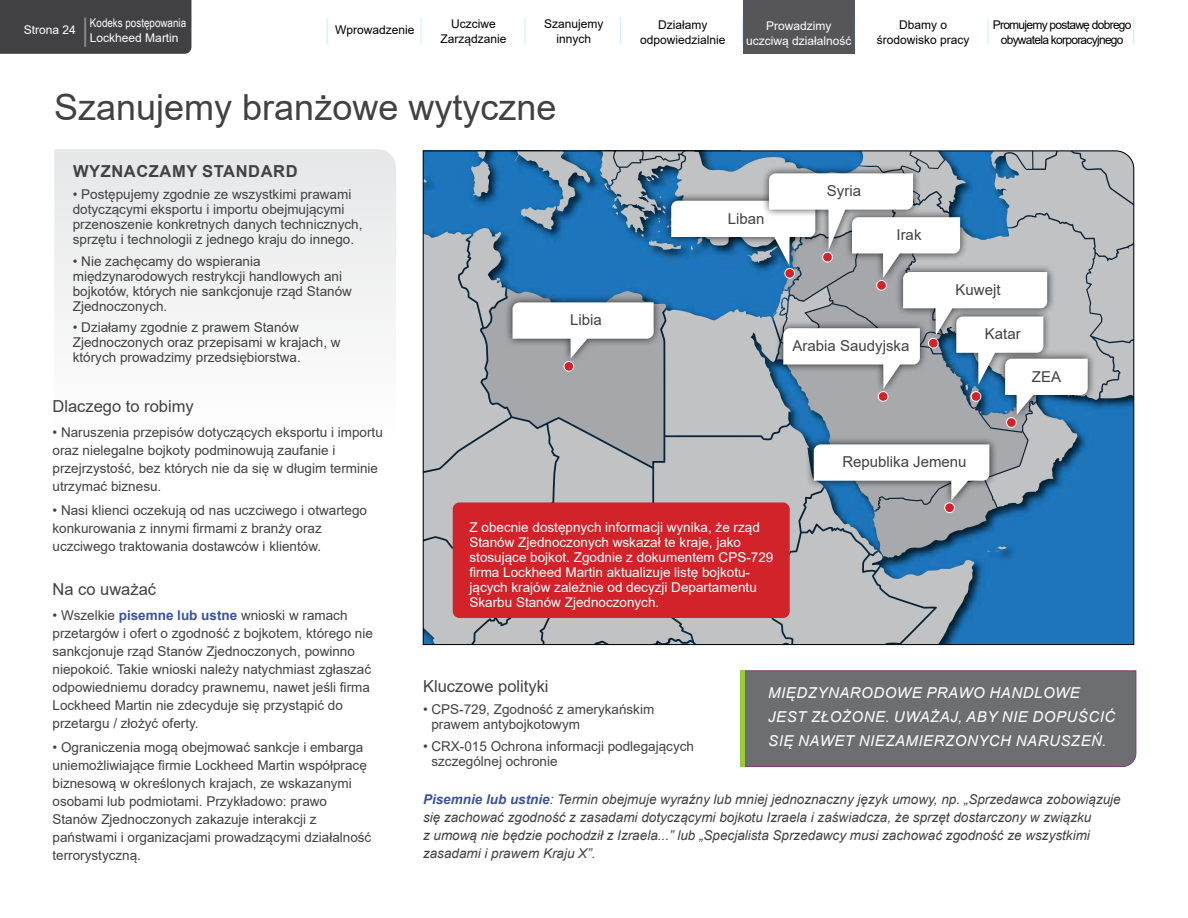
<style>
.page{position:relative;width:1188px;height:918px;background:#fff}
.page>*{position:absolute;margin:0;border:0;box-sizing:border-box;transform-origin:0 0}
.t1{font:36px "Arial";color:#414042}
.t2{font:300 30.6px "DINOT";color:#00aeef;scale:.71 1}
.t3{font:30.6px "Arial";color:#8f9194;scale:.71 1}
.t4{font:16.5px "Arial";color:#414042}
.t5{font:700 16.5px "Arial";letter-spacing:.035em;color:#414042}
.t6{font:italic 15px/24px "Arial";letter-spacing:.035em;color:#fff}
.t7{font:15px "Arial";color:#414042}
.t8{font:13.5px/18px "Arial";color:#414042}
.t9{font:italic 13.5px/18px "Arial";color:#414042}
.t10{font:13.5px/15px "Arial";color:#fff}
.t11{font:12px/15px "Arial";color:#000;text-align:center}
.t12{font:12px/15px "Arial";color:#fff;text-align:center}
.t13{font:12px/15px "Arial";letter-spacing:-.06em;color:#000;text-align:center}
.t14{font:12px "Arial Narrow";color:#fff}
.s1{font-weight:700;color:#3b539a}
</style>
<div class="page">
<div style="left:743px;top:0;width:112px;height:54px;background:#565659"></div>
<div style="left:0;top:0;width:191px;height:54px;background:#414042"></div>
<div style="left:54px;top:149px;width:342px;height:174px;background:#edeeee"></div>
<div style="left:740px;top:670px;width:396px;height:97px;background:#6d6e71"></div>
<div style="left:740px;top:671px;width:5px;height:96px;background:#9aca3c"></div>
<svg style="left:423px;top:151px;width:711px;height:494px;background:#9a9bac"></svg>
<p class="t12" style="left:24px;top:22px;width:54px">Strona 24</p>
<h2 class="t3" style="left:82px;top:8px;width:9px">|</h2>
<p class="t11" style="left:441px;top:16px;width:68px">Uczciwe<br>Zarządzanie</p>
<p class="t11" style="left:877px;top:17px;width:94px">Dbamy o środowisko pracy</p>
<h2 class="t2" style="left:323px;top:8px;width:11px">|</h2>
<h2 class="t2" style="left:418px;top:8px;width:11px">|</h2>
<h2 class="t2" style="left:522px;top:8px;width:11px">|</h2>
<h2 class="t2" style="left:617px;top:8px;width:11px">|</h2>
<h2 class="t2" style="left:740px;top:8px;width:11px">|</h2>
<h2 class="t2" style="left:851px;top:8px;width:11px">|</h2>
<h2 class="t2" style="left:985px;top:8px;width:11px">|</h2>
<h2 class="t2" style="left:1131px;top:8px;width:11px">|</h2>
<p class="t14" style="left:90px;top:14px;width:98px">Kodeks postępowania</p>
<p class="t12" style="left:90px;top:30px;width:90px">Lockheed Martin</p>
<p class="t11" style="left:544px;top:16px;width:61px">Szanujemy innych</p>
<p class="t11" style="left:640px;top:17px;width:87px">Działamy odpowiedzialnie</p>
<p class="t12" style="left:746px;top:18px;width:107px">Prowadzimy uczciwą działalność</p>
<p class="t13" style="left:993px;top:17px;width:140px">Promujemy postawę dobrego obywatela korporacyjnego</p>
<p class="t11" style="left:335px;top:22px;width:81px">Wprowadzenie</p>
<h1 class="t1" style="left:54px;top:83px;width:504px">Szanujemy branżowe wytyczne</h1>
<p class="t5" style="left:73px;top:160px;width:226px">WYZNACZAMY STANDARD</p>
<p class="t8" style="left:73px;top:186px;width:291px;line-height:15px">• Postępujemy zgodnie ze wszystkimi prawami dotyczącymi eksportu i importu obejmującymi przenoszenie konkretnych danych technicznych, sprzętu i technologii z jednego kraju do innego.</p>
<p class="t8" style="left:73px;top:253px;width:281px;line-height:15px">• Nie zachęcamy do wspierania międzynarodowych restrykcji handlowych ani bojkotów, których nie sankcjonuje rząd Stanów Zjednoczonych.</p>
<p class="t8" style="left:73px;top:320px;width:269px;line-height:15px">• Działamy zgodnie z prawem Stanów<br>Zjednoczonych oraz przepisami w krajach, w których prowadzimy przedsiębiorstwa.</p>
<p class="t4" style="left:53px;top:395px;width:143px">Dlaczego to robimy</p>
<p class="t8" style="left:53px;top:423px;width:332px">• Naruszenia przepisów dotyczących eksportu i importu oraz nielegalne bojkoty podminowują zaufanie i przejrzystość, bez których nie da się w długim terminie utrzymać biznesu.</p>
<p class="t8" style="left:53px;top:501px;width:316px">• Nasi klienci oczekują od nas uczciwego i otwartego konkurowania z innymi firmami z branży oraz uczciwego traktowania dostawców i klientów.</p>
<p class="t4" style="left:53px;top:578px;width:105px">Na co uważać</p>
<p class="t8" style="left:53px;top:606px;width:322px">• Wszelkie <span class="s1">pisemne lub ustne</span> wnioski w ramach przetargów i ofert o zgodność z bojkotem, którego nie sankcjonuje rząd Stanów Zjednoczonych, powinno niepokoić. Takie wnioski należy natychmiast zgłaszać odpowiedniemu doradcy prawnemu, nawet jeśli firma Lockheed Martin nie zdecyduje się przystąpić do przetargu / złożyć oferty.</p>
<p class="t8" style="left:53px;top:738px;width:320px">• Ograniczenia mogą obejmować sankcje i embarga uniemożliwiające firmie Lockheed Martin współpracę biznesową w określonych krajach, ze wskazanymi osobami lub podmiotami. Przykładowo: prawo Stanów Zjednoczonych zakazuje interakcji z państwami i organizacjami prowadzącymi działalność terrorystyczną.</p>
<p class="t7" style="left:570px;top:310px;width:33px">Libia</p>
<p class="t7" style="left:728px;top:208px;width:38px">Liban</p>
<p class="t7" style="left:827px;top:181px;width:36px">Syria</p>
<p class="t7" style="left:896px;top:225px;width:27px">Irak</p>
<p class="t7" style="left:793px;top:336px;width:118px">Arabia Saudyjska</p>
<p class="t7" style="left:956px;top:279px;width:47px">Kuwejt</p>
<p class="t7" style="left:985px;top:324px;width:37px">Katar</p>
<p class="t7" style="left:1032px;top:366px;width:31px">ZEA</p>
<p class="t10" style="left:470px;top:520px;width:305px">Z obecnie dostępnych informacji wynika, że rząd Stanów Zjednoczonych wskazał te kraje, jako stosujące bojkot. Zgodnie z dokumentem CPS-729 firma Lockheed Martin aktualizuje listę bojkotu&shy;jących krajów zależnie od decyzji Departamentu Skarbu Stanów Zjednoczonych.</p>
<p class="t7" style="left:842px;top:452px;width:126px">Republika Jemenu</p>
<p class="t4" style="left:423px;top:675px;width:127px">Kluczowe polityki</p>
<p class="t8" style="left:431px;top:702px;width:224px;line-height:15px;text-indent:-8px">• CPS-729, Zgodność z amerykańskim prawem antybojkotowym</p>
<p class="t8" style="left:431px;top:739px;width:264px;line-height:15px;text-indent:-8px">• CRX-015 Ochrona informacji podlegających szczególnej ochronie</p>
<p class="t9" style="left:423px;top:790px;width:699px"><span class="s1">Pisemnie lub ustnie</span>: Termin obejmuje wyraźny lub mniej jednoznaczny język umowy, np. „Sprzedawca zobowiązuje się zachować zgodność z zasadami dotyczącymi bojkotu Izraela i zaświadcza, że sprzęt dostarczony w związku<br>z umową nie będzie pochodził z Izraela...” lub „Specjalista Sprzedawcy musi zachować zgodność ze wszystkimi zasadami i prawem Kraju X”.</p>
<p class="t6" style="left:768px;top:681px;width:349px">MIĘDZYNARODOWE PRAWO HANDLOWE<br>JEST ZŁOŻONE. UWAŻAJ, ABY NIE DOPUŚCIĆ<br>SIĘ NAWET NIEZAMIERZONYCH NARUSZEŃ.</p>
</div>
